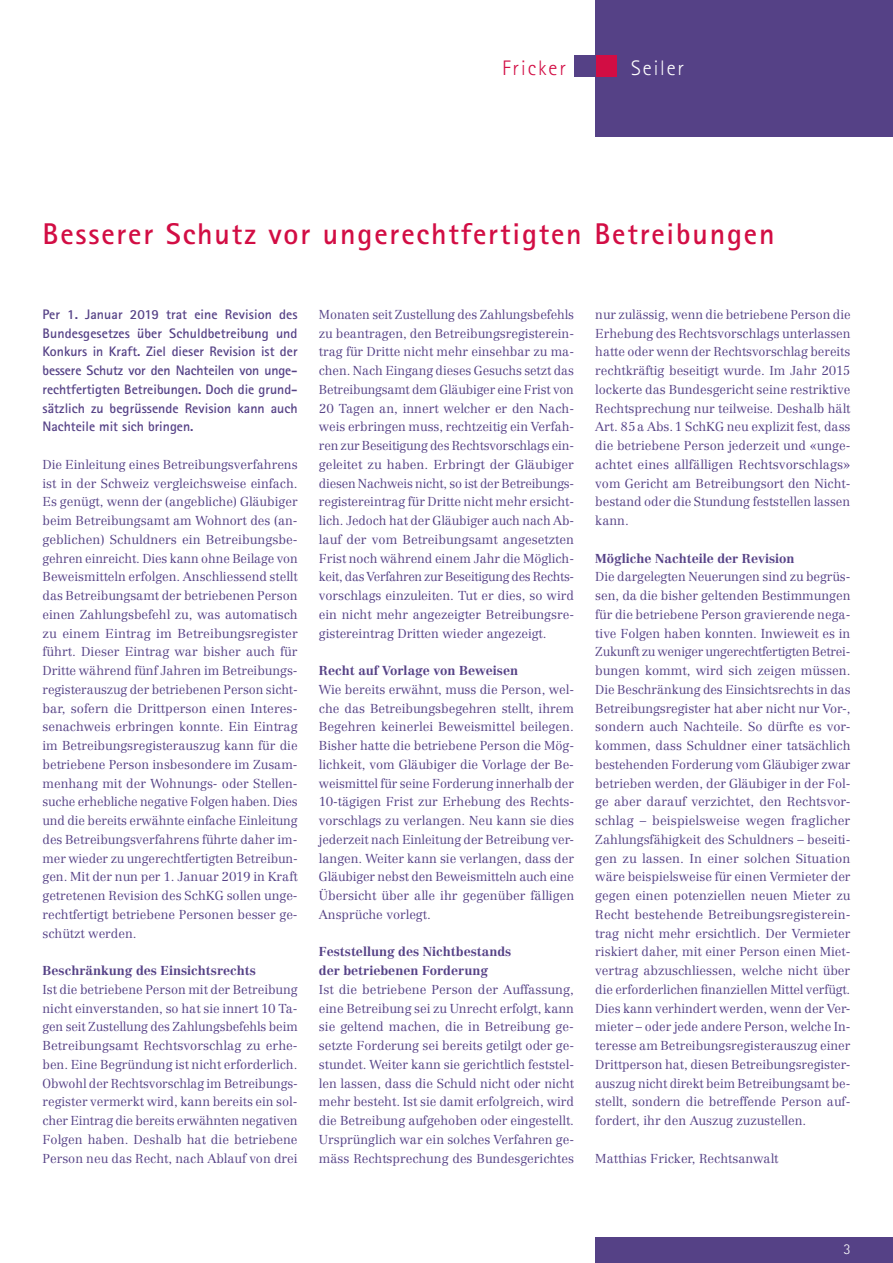
<style>
.page{position:relative;width:893px;height:1263px;background:#fff}
.page>*{position:absolute;margin:0;border:0;box-sizing:border-box;transform-origin:0 0}
.t1{font:700 30px "Rotis Sans Serif";letter-spacing:.06em;color:#d20d44}
.t2{font:300 21px "Rotis Sans Serif";letter-spacing:.09em;color:#d20d44}
.t3{font:300 21px "Rotis Sans Serif";letter-spacing:.09em;color:#fff}
.t4{font:300 15px "Rotis Sans Serif";color:#fff}
.t5{font:700 13.8px/18.8px "Rotis Sans Serif";letter-spacing:.005em;color:#554186;text-align:justify}
.t6{font:300 12.75px/18.8px "Centennial";color:#554186;text-align:justify}
.t7{font:700 12.75px/18.8px "Centennial";color:#554186}
</style>
<div class="page">
<div style="left:595px;top:0;width:298px;height:136px;background:#554186"></div>
<div style="left:595px;top:1237px;width:298px;height:26px;background:#554186"></div>
<div style="left:595px;top:55px;width:22px;height:22px;background:#d20d44"></div>
<div style="left:574px;top:55px;width:21px;height:22px;background:#554186"></div>
<h2 class="t2" style="left:502px;top:56px;width:65px">Fricker</h2>
<h2 class="t3" style="left:631px;top:56px;width:55px">Seiler</h2>
<h1 class="t1" style="left:43px;top:215px;width:734px">Besserer Schutz vor ungerechtfertigten Betreibungen</h1>
<p class="t5" style="left:43px;top:304px;width:257px">Per 1. Januar 2019 trat eine Revision des Bundesgesetzes über Schuldbetreibung und Konkurs in Kraft. Ziel dieser Revision ist der bessere Schutz vor den Nachteilen von unge&shy;rechtfertigten Betreibungen. Doch die grund&shy;sätzlich zu begrüssende Revision kann auch Nachteile mit sich bringen.</p>
<p class="t6" style="left:43px;top:455px;width:257px">Die Einleitung eines Betreibungsverfahrens ist in der Schweiz vergleichsweise einfach.<br>Es genügt, wenn der (angebliche) Gläubiger beim Betreibungsamt am Wohnort des (an&shy;geblichen) Schuldners ein Betreibungsbe&shy;gehren einreicht. Dies kann ohne Beilage von Beweismitteln erfolgen. Anschliessend stellt das Betreibungsamt der betriebenen Person einen Zahlungsbefehl zu, was automatisch zu einem Eintrag im Betreibungsregister führt. Dieser Eintrag war bisher auch für Dritte während fünf Jahren im Betreibungs&shy;registerauszug der betriebenen Person sicht&shy;bar, sofern die Drittperson einen Interes&shy;senachweis erbringen konnte. Ein Eintrag im Betreibungsregisterauszug kann für die betriebene Person insbesondere im Zusam&shy;menhang mit der Wohnungs- oder Stellen&shy;suche erhebliche negative Folgen haben. Dies und die bereits erwähnte einfache Einleitung des Betreibungsverfahrens führte daher im&shy;mer wieder zu ungerechtfertigten Betreibun&shy;gen. Mit der nun per 1. Januar 2019 in Kraft getretenen Revision des SchKG sollen unge&shy;rechtfertigt betriebene Personen besser ge&shy;schützt werden.</p>
<p class="t7" style="left:43px;top:961px;width:215px">Beschränkung des Einsichtsrechts</p>
<p class="t6" style="left:43px;top:980px;width:257px">Ist die betriebene Person mit der Betreibung nicht einverstanden, so hat sie innert 10 Ta&shy;gen seit Zustellung des Zahlungsbefehls beim Betreibungsamt Rechtsvorschlag zu erhe&shy;ben. Eine Begründung ist nicht erforderlich.<br>Obwohl der Rechtsvorschlag im Betreibungs&shy;register vermerkt wird, kann bereits ein sol&shy;cher Eintrag die bereits erwähnten negativen Folgen haben. Deshalb hat die betriebene Person neu das Recht, nach Ablauf von drei</p>
<p class="t6" style="left:319px;top:305px;width:257px">Monaten seit Zustellung des Zahlungsbefehls zu beantragen, den Betreibungsregisterein&shy;trag für Dritte nicht mehr einsehbar zu ma&shy;chen. Nach Eingang dieses Gesuchs setzt das Betreibungsamt dem Gläubiger eine Frist von 20 Tagen an, innert welcher er den Nach&shy;weis erbringen muss, rechtzeitig ein Verfah&shy;ren zur Beseitigung des Rechtsvorschlags ein&shy;geleitet zu haben. Erbringt der Gläubiger diesen Nachweis nicht, so ist der Betreibungs&shy;registereintrag für Dritte nicht mehr ersicht&shy;lich. Jedoch hat der Gläubiger auch nach Ab&shy;lauf der vom Betreibungsamt angesetzten Frist noch während einem Jahr die Möglich&shy;keit, das Verfahren zur Beseitigung des Rechts&shy;vorschlags einzuleiten. Tut er dies, so wird ein nicht mehr angezeigter Betreibungsre&shy;gistereintrag Dritten wieder angezeigt.</p>
<p class="t7" style="left:319px;top:661px;width:201px">Recht auf Vorlage von Beweisen</p>
<p class="t6" style="left:319px;top:680px;width:257px">Wie bereits erwähnt, muss die Person, wel&shy;che das Betreibungsbegehren stellt, ihrem Begehren keinerlei Beweismittel beilegen.<br>Bisher hatte die betriebene Person die Mög&shy;lichkeit, vom Gläubiger die Vorlage der Be&shy;weismittel für seine Forderung innerhalb der 10-tägigen Frist zur Erhebung des Rechts&shy;vorschlags zu verlangen. Neu kann sie dies jederzeit nach Einleitung der Betreibung ver&shy;langen. Weiter kann sie verlangen, dass der Gläubiger nebst den Beweismitteln auch eine Übersicht über alle ihr gegenüber fälligen Ansprüche vorlegt.</p>
<p class="t7" style="left:319px;top:942px;width:194px">Feststellung des Nichtbestands der betriebenen Forderung</p>
<p class="t6" style="left:319px;top:980px;width:257px">Ist die betriebene Person der Auffassung, eine Betreibung sei zu Unrecht erfolgt, kann sie geltend machen, die in Betreibung ge&shy;setzte Forderung sei bereits getilgt oder ge&shy;stundet. Weiter kann sie gerichtlich feststel&shy;len lassen, dass die Schuld nicht oder nicht mehr besteht. Ist sie damit erfolgreich, wird die Betreibung aufgehoben oder eingestellt.<br>Ursprünglich war ein solches Verfahren ge&shy;mäss Rechtsprechung des Bundesgerichtes</p>
<p class="t6" style="left:595px;top:305px;width:257px">nur zulässig, wenn die betriebene Person die Erhebung des Rechtsvorschlags unterlassen hatte oder wenn der Rechtsvorschlag bereits rechtkräftig beseitigt wurde. Im Jahr 2015 lockerte das Bundesgericht seine restriktive Rechtsprechung nur teilweise. Deshalb hält Art. 85a Abs.1 SchKG neu explizit fest, dass die betriebene Person jederzeit und «unge&shy;achtet eines allfälligen Rechtsvorschlags» vom Gericht am Betreibungsort den Nicht&shy;bestand oder die Stundung feststellen lassen kann.</p>
<p class="t7" style="left:595px;top:549px;width:201px">Mögliche Nachteile der Revision</p>
<p class="t6" style="left:595px;top:567px;width:257px;text-align:left">Die dargelegten Neuerungen sind zu begrüs&shy;sen, da die bisher geltenden Bestimmungen für die betriebene Person gravierende nega&shy;tive Folgen haben konnten. Inwieweit es in Zukunft zu weniger ungerechtfertigten Betrei&shy;bungen kommt, wird sich zeigen müssen.<br>Die Beschränkung des Einsichtsrechts in das Betreibungsregister hat aber nicht nur Vor-, sondern auch Nachteile. So dürfte es vor&shy;kommen, dass Schuldner einer tatsächlich bestehenden Forderung vom Gläubiger zwar betrieben werden, der Gläubiger in der Fol&shy;ge aber darauf verzichtet, den Rechtsvor&shy;schlag – beispielsweise wegen fraglicher Zahlungsfähigkeit des Schuldners – beseiti&shy;gen zu lassen. In einer solchen Situation wäre beispielsweise für einen Vermieter der gegen einen potenziellen neuen Mieter zu Recht bestehende Betreibungsregisterein&shy;trag nicht mehr ersichtlich. Der Vermieter riskiert daher, mit einer Person einen Miet&shy;vertrag abzuschliessen, welche nicht über die erforderlichen finanziellen Mittel verfügt.<br>Dies kann verhindert werden, wenn der Ver&shy;mieter – oder jede andere Person, welche In&shy;teresse am Betreibungsregisterauszug einer Drittperson hat, diesen Betreibungsregister&shy;auszug nicht direkt beim Betreibungsamt be&shy;stellt, sondern die betreffende Person auf&shy;fordert, ihr den Auszug zuzustellen.</p>
<p class="t6" style="left:595px;top:1149px;width:185px">Matthias Fricker, Rechtsanwalt</p>
<p class="t4" style="left:844px;top:1241px;width:9px">3</p>
</div>
